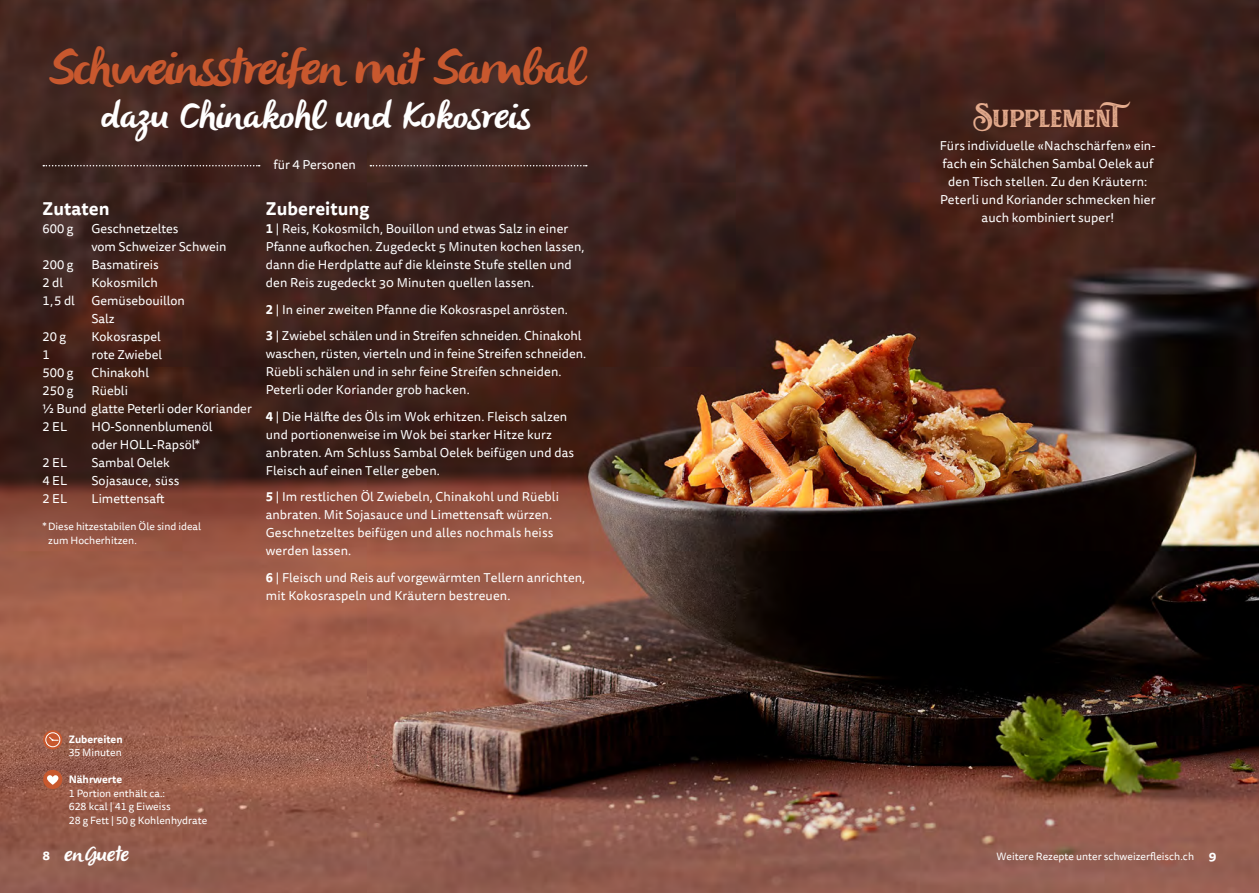
<style>
.page{position:relative;width:1259px;height:893px;background:#fff}
.page>*{position:absolute;margin:0;border:0;box-sizing:border-box;transform-origin:0 0}
.t1{font:italic 49.5px "Olivier";letter-spacing:-.03em;color:#c8582e}
.t2{font:italic 37.5px "Olivier";color:#fff}
.t3{font:34.5px "Muara Rough";letter-spacing:-.025em;color:#e5ac8e}
.t4{font:italic 21px "Olivier";color:#fff}
.t5{font:700 18px "Tisa Sans OT";color:#fff}
.t6{font:12.75px/18px "Tisa Sans OT";letter-spacing:.01em;color:#fff}
.t7{font:10.5px/13.5px "Tisa Sans OT";color:#fff}
.t8{font:700 10.5px "Tisa Sans OT";color:#fff}
.s1{font-weight:700}
.s2{font-family:"Tisa Sans OT";font-weight:700;font-style:normal;font-size:12.75px}
.s3{font-weight:700;font-size:12.75px}
</style>
<div class="page">
<img style="left:0;top:0;width:1259px;height:893px">
<svg style="left:43px;top:165px;width:217px;height:1px"></svg>
<svg style="left:370px;top:165px;width:217px;height:1px"></svg>
<svg style="left:43px;top:730px;width:19px;height:19px"></svg>
<div style="left:45px;top:732px;width:15px;height:15px;border:1px solid #fff;border-radius:50%"></div>
<svg style="left:49px;top:736px;width:10px;height:5px"></svg>
<div style="left:43px;top:770px;width:19px;height:19px;background:#c8582e;border-radius:50%"></div>
<svg style="left:47px;top:775px;width:11px;height:10px"></svg>
<h1 class="t1" style="left:47px;top:40px;width:537px">Schweinsstreifen mitSambal</h1>
<h2 class="t2" style="left:100px;top:94px;width:440px">dazu Chinakohl und Kokosreis</h2>
<h3 class="t5" style="left:43px;top:197px;width:68px">Zutaten</h3>
<p class="t6" style="left:43px;top:220px;width:32px">600 g</p>
<p class="t6" style="left:91px;top:220px;width:136px">Geschnetzeltes<br>vom Schweizer Schwein</p>
<p class="t6" style="left:43px;top:256px;width:32px">200 g</p>
<p class="t6" style="left:91px;top:256px;width:69px">Basmatireis</p>
<p class="t6" style="left:43px;top:274px;width:22px">2 dl</p>
<p class="t6" style="left:91px;top:274px;width:68px">Kokosmilch</p>
<p class="t6" style="left:43px;top:292px;width:34px">1,5 dl</p>
<p class="t6" style="left:91px;top:292px;width:95px">Gemüsebouillon<br>Salz</p>
<p class="t6" style="left:43px;top:328px;width:25px">20 g</p>
<p class="t6" style="left:91px;top:328px;width:71px">Kokosraspel</p>
<p class="t6" style="left:43px;top:346px;width:9px">1</p>
<p class="t6" style="left:91px;top:346px;width:72px">rote Zwiebel</p>
<p class="t6" style="left:43px;top:364px;width:32px">500 g</p>
<p class="t6" style="left:91px;top:364px;width:59px">Chinakohl</p>
<p class="t6" style="left:43px;top:382px;width:32px">250 g</p>
<p class="t6" style="left:43px;top:382px;width:211px;text-indent:49px">Rüebli<br>½ Bund glatte Peterli oder Koriander<br>2 EL</p>
<p class="t6" style="left:91px;top:418px;width:122px">HO-Sonnenblumenöl oder HOLL-Rapsöl*</p>
<p class="t6" style="left:43px;top:454px;width:26px">2 EL</p>
<p class="t6" style="left:91px;top:454px;width:80px">Sambal Oelek</p>
<p class="t6" style="left:43px;top:472px;width:26px">4 EL</p>
<p class="t6" style="left:91px;top:472px;width:89px">Sojasauce, süss</p>
<p class="t6" style="left:43px;top:490px;width:26px">2 EL</p>
<p class="t6" style="left:91px;top:490px;width:75px">Limettensaft</p>
<p class="t7" style="left:48px;top:520px;width:154px;text-indent:-6px">* Diese hitzestabilen Öle sind ideal zum Hocherhitzen.</p>
<p class="t6" style="left:274px;top:156px;width:84px">für 4 Personen</p>
<h3 class="t5" style="left:266px;top:197px;width:105px">Zubereitung</h3>
<p class="t6" style="left:266px;top:220px;width:320px"><span class="s1">1</span> | Reis, Kokosmilch, Bouillon und etwas Salz in einer Pfanne aufkochen. Zugedeckt 5 Minuten kochen lassen, dann die Herdplatte auf die kleinste Stufe stellen und den Reis zugedeckt 30 Minuten quellen lassen.</p>
<p class="t6" style="left:266px;top:297px;width:317px;line-height:26.5px"><span class="s1">2</span> | In einer zweiten Pfanne die Kokosraspel anrösten.<br><span class="s1">3</span> | Zwiebel schälen und in Streifen schneiden. Chinakohl</p>
<p class="t6" style="left:266px;top:345px;width:322px">waschen, rüsten, vierteln und in feine Streifen schneiden.<br>Rüebli schälen und in sehr feine Streifen schneiden.<br>Peterli oder Koriander grob hacken.</p>
<p class="t6" style="left:266px;top:408px;width:310px"><span class="s1">4</span> | Die Hälfte des Öls im Wok erhitzen. Fleisch salzen und portionenweise im Wok bei starker Hitze kurz anbraten. Am Schluss Sambal Oelek beifügen und das Fleisch auf einen Teller geben.</p>
<p class="t6" style="left:266px;top:488px;width:295px"><span class="s1">5</span> | Im restlichen Öl Zwiebeln, Chinakohl und Rüebli anbraten. Mit Sojasauce und Limettensaft würzen.<br>Geschnetzeltes beifügen und alles nochmals heiss werden lassen.</p>
<p class="t6" style="left:266px;top:569px;width:321px"><span class="s1">6</span> | Fleisch und Reis auf vorgewärmten Tellern anrichten, mit Kokosraspeln und Kräutern bestreuen.</p>
<p class="t8" style="left:69px;top:732px;width:56px">Zubereiten</p>
<p class="t7" style="left:69px;top:746px;width:55px">35 Minuten</p>
<p class="t8" style="left:69px;top:773px;width:55px">Nährwerte</p>
<p class="t7" style="left:69px;top:787px;width:140px">1 Portion enthält ca.:<br>628 kcal | 41 g Eiweiss<br>28 g Fett | 50 g Kohlenhydrate</p>
<h3 class="t3" style="left:975px;top:95px;width:168px">supplemenT</h3>
<p class="t6" style="left:940px;top:137px;width:217px;text-align:center">Fürs individuelle «Nachschärfen» ein&shy;fach ein Schälchen Sambal Oelek auf den Tisch stellen. Zu den Kräutern:<br>Peterli und Koriander schmecken hier auch kombiniert super!</p>
<h3 class="t4" style="left:43px;top:842px;width:92px"><span class="s2">8</span> en Guete</h3>
<p class="t7" style="left:996px;top:850px;width:221px">Weitere Rezepte unter schweizerfleisch.ch <span class="s3">9</span></p>
</div>
